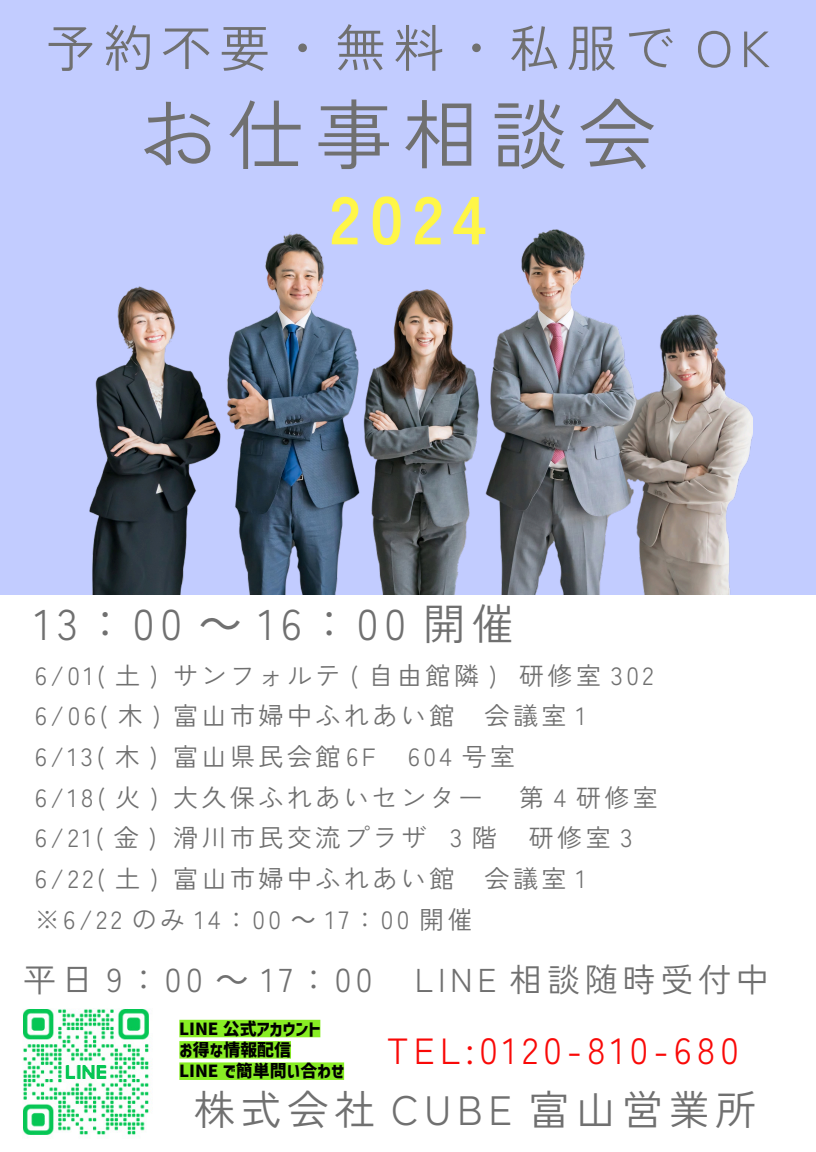
<style>
.page{position:relative;width:816px;height:1152px;background:#fff}
.page>*{position:absolute;margin:0;border:0;box-sizing:border-box;transform-origin:0 0}
.t1{font:76.8px "Zen Kaku Gothic Antique";letter-spacing:.14em;color:#707070}
.t2{font:700 67.6px "Zen Kaku Gothic Antique";color:#fff647}
.t3{font:50.8px "Zen Kaku Gothic Antique";letter-spacing:.14em;color:#707070}
.t4{font:42.8px "Zen Kaku Gothic Antique";letter-spacing:.14em;color:#707070}
.t5{font:41.2px "Zen Kaku Gothic Antique";letter-spacing:.14em;color:#707070}
.t6{font:36.4px "Zen Kaku Gothic Antique";letter-spacing:.14em;color:#f90907}
.t7{font:33.2px "Zen Kaku Gothic Antique";letter-spacing:.14em;color:#707070}
.t8{font:24.8px/40.8px "Zen Kaku Gothic Antique";letter-spacing:.14em;color:#707070}
.t9{font:16.8px/21.2px "Corporate Logo Bold ver 2";color:#000}
.s1{font-family:"Source Han Sans JP"}
</style>
<div class="page">
<div style="left:0;top:0;width:815px;height:594px;background:#c2ccff"></div>
<img style="left:89px;top:229px;width:663px;height:365px">
<img style="left:23px;top:1008px;width:128px;height:129px">
<svg style="left:179px;top:1020px;width:165px;height:60px"></svg>
<h3 class="t3" style="left:45px;top:18px;width:726px">予約不要・無料・私服で OK</h3>
<h1 class="t1" style="left:139px;top:90px;width:517px">お仕事相談会</h1>
<h2 class="t2" style="left:330px;top:177px;width:158px">2024</h2>
<h3 class="t4" style="left:35px;top:599px;width:481px">13：00 <span class="s1">～</span> 16：00 開催</h3>
<p class="t8" style="left:35px;top:655px;width:620px">6/01( 土 ) サンフォルテ ( 自由館隣 ) 研修室 302<br>6/06( 木 ) 富山市婦中ふれあい館 会議室 1<br>6/13( 木 ) 富山県民会館 6F</p>
<p class="t8" style="left:35px;top:736px;width:481px;text-indent:373px">604 号室<br>6/18( 火 ) 大久保ふれあいセンター</p>
<p class="t8" style="left:35px;top:777px;width:624px;text-indent:484px">第 4 研修室<br>6/21( 金 ) 滑川市民交流プラザ 3 階　研修室 3<br>6/22( 土 ) 富山市婦中ふれあい館 会議室 1 ※6/22 のみ 14：00 <span class="s1">～</span> 17：00 開催</p>
<h3 class="t7" style="left:23px;top:960px;width:351px">平日 9：00 <span class="s1">～</span> 17：00</h3>
<h3 class="t7" style="left:414px;top:960px;width:355px">LINE 相談随時受付中</h3>
<p class="t9" style="left:179px;top:1018px;width:167px">LINE 公式アカウント<br>お得な情報配信<br>LINE で簡単問い合わせ</p>
<h3 class="t6" style="left:387px;top:1029px;width:353px">TEL:0120-810-680</h3>
<h3 class="t5" style="left:194px;top:1085px;width:564px">株式会社 CUBE 富山営業所</h3>
</div>
